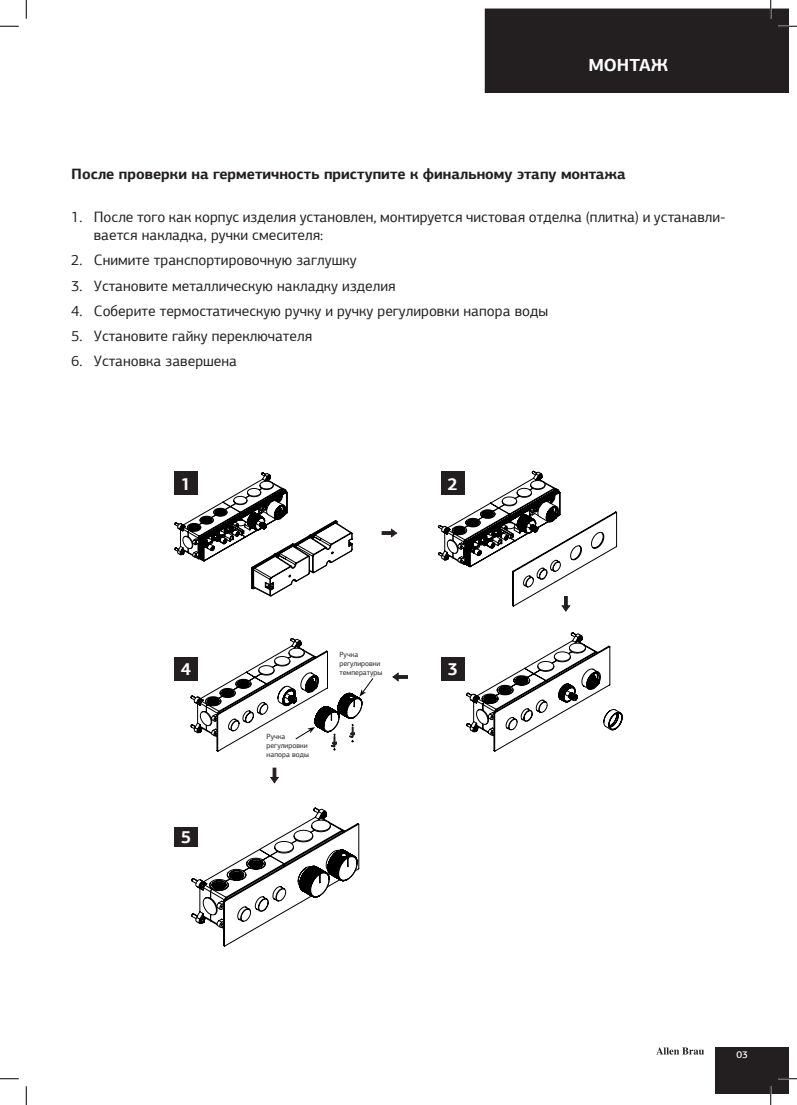
<style>
.page{position:relative;width:797px;height:1105px;background:#fff}
.page>*{position:absolute;margin:0;border:0;box-sizing:border-box;transform-origin:0 0}
.t1{font:700 17.5px "PF Agora Sans Pro";color:#fff}
.t2{font:15px/18px "PF Agora Sans Pro";color:#231f20}
.t3{font:700 15px "PF Agora Sans Pro";color:#231f20}
.t4{font:500 10px "PF Agora Sans Pro";color:#fff}
.t5{font:7.5px/9px "PF Agora Sans Pro";color:#231f20}
</style>
<div class="page">
<div style="left:714px;top:1047px;width:74px;height:47px;background:#231f20"></div>
<svg style="left:656px;top:1047px;width:48px;height:7px"></svg>
<svg style="left:382px;top:529px;width:15px;height:8px"></svg>
<svg style="left:392px;top:673px;width:16px;height:8px"></svg>
<svg style="left:270px;top:768px;width:9px;height:15px"></svg>
<svg style="left:174px;top:472px;width:178px;height:124px"></svg>
<svg style="left:438px;top:471px;width:178px;height:140px"></svg>
<svg style="left:466px;top:633px;width:156px;height:118px"></svg>
<svg style="left:191px;top:808px;width:168px;height:138px"></svg>
<div style="left:175px;top:471px;width:23px;height:24px;background:#231f20"></div>
<div style="left:441px;top:471px;width:23px;height:24px;background:#231f20"></div>
<div style="left:441px;top:657px;width:23px;height:23px;background:#231f20"></div>
<div style="left:175px;top:657px;width:23px;height:23px;background:#231f20"></div>
<div style="left:175px;top:827px;width:23px;height:20px;background:#231f20"></div>
<svg style="left:191px;top:638px;width:182px;height:113px"></svg>
<svg style="left:0;top:25px;width:19px;height:2px"></svg>
<svg style="left:0;top:1078px;width:19px;height:1px"></svg>
<svg style="left:778px;top:1078px;width:19px;height:1px"></svg>
<svg style="left:25px;top:0;width:2px;height:19px"></svg>
<svg style="left:25px;top:1086px;width:2px;height:19px"></svg>
<svg style="left:485px;top:0;width:312px;height:93px;background:#3c3839"></svg>
<svg style="left:770px;top:1086px;width:1px;height:19px"></svg>
<p class="t1" style="left:588px;top:54px;width:81px">МОНТАЖ</p>
<p class="t3" style="left:71px;top:165px;width:556px">После проверки на герметичность приступите к финальному этапу монтажа</p>
<p class="t2" style="left:94px;top:208px;width:633px;text-indent:-22px">1. После того как корпус изделия установлен, монтируется чистовая отделка (плитка) и устанавли&shy;вается накладка, ручки смесителя:</p>
<p class="t2" style="left:71px;top:251px;width:287px">2. Снимите транспортировочную заглушку</p>
<p class="t2" style="left:71px;top:276px;width:326px">3. Установите металлическую накладку изделия</p>
<p class="t2" style="left:71px;top:301px;width:478px">4. Соберите термостатическую ручку и ручку регулировки напора воды</p>
<p class="t2" style="left:71px;top:327px;width:242px">5. Установите гайку переключателя</p>
<p class="t2" style="left:71px;top:352px;width:167px">6. Установка завершена</p>
<p class="t1" style="left:181px;top:472px;width:12px">1</p>
<p class="t1" style="left:447px;top:472px;width:12px">2</p>
<p class="t5" style="left:339px;top:650px;width:44px">Ручка регулировки температуры</p>
<p class="t1" style="left:181px;top:658px;width:12px">4</p>
<p class="t1" style="left:447px;top:658px;width:12px">3</p>
<p class="t1" style="left:181px;top:826px;width:12px">5</p>
<p class="t5" style="left:266px;top:732px;width:44px">Ручка регулировки напора воды</p>
<p class="t4" style="left:736px;top:1049px;width:13px">03</p>
</div>
